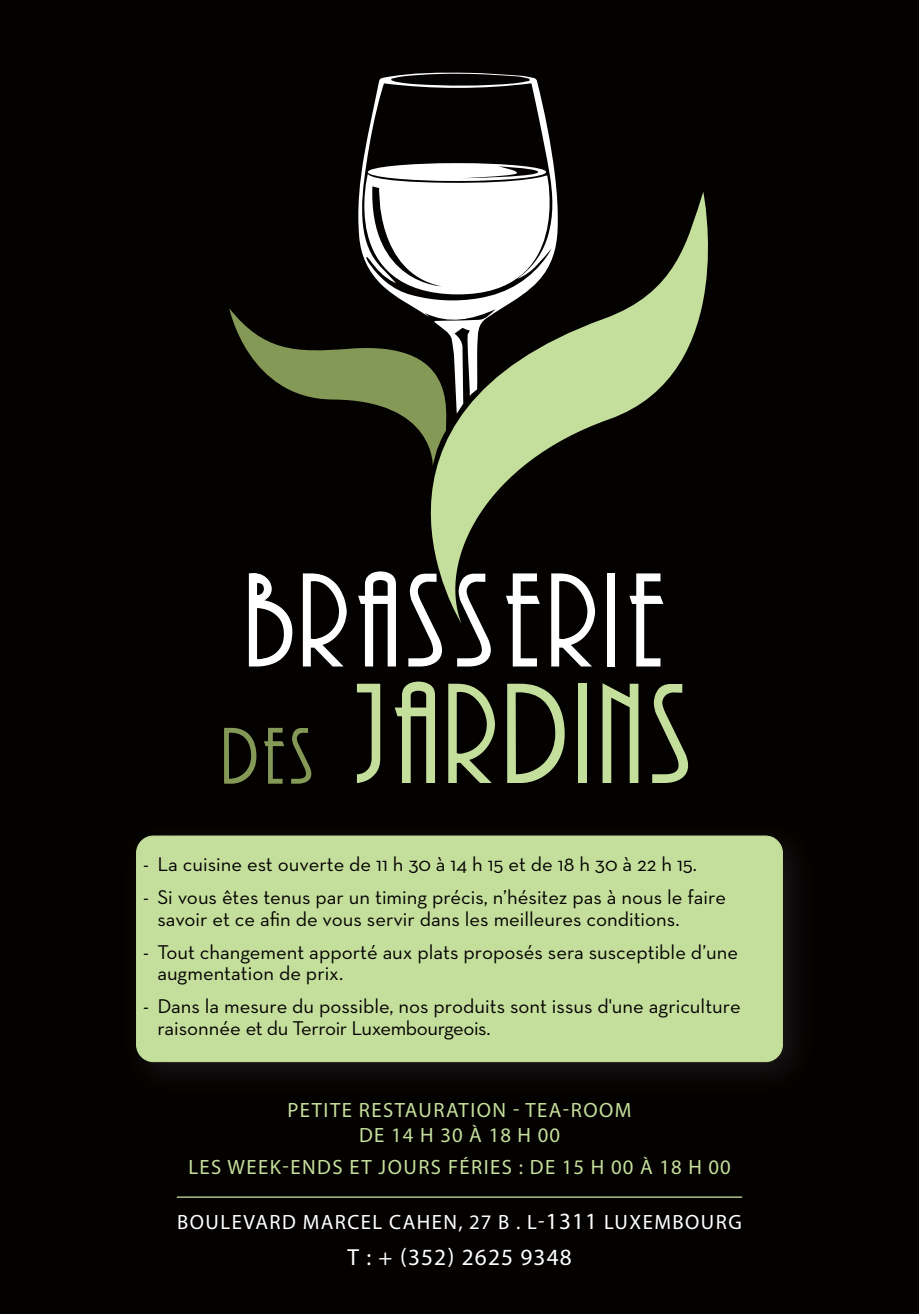
<style>
.page{position:relative;width:919px;height:1314px;background:#fff}
.page>*{position:absolute;margin:0;border:0;box-sizing:border-box;transform-origin:0 0}
.t1{font:23.4px "Myriad Pro";letter-spacing:.05em;color:#fff}
.t2{font:20.7px/24.8px "Myriad Pro";letter-spacing:.07em;color:#c4df9b;text-align:center}
.t3{font:20.7px "Myriad Pro";letter-spacing:.07em;color:#fff}
.t4{font:20.25px/21.6px "Neutra Text";color:#040101}
.s1{font-size:23.4px}
</style>
<div class="page">
<div style="left:0;top:0;width:918px;height:1314px;background:#040101"></div>
<svg style="left:229px;top:308px;width:103px;height:92px"></svg>
<svg style="left:332px;top:192px;width:376px;height:431px"></svg>
<svg style="left:357px;top:72px;width:201px;height:342px"></svg>
<svg style="left:337px;top:163px;width:235px;height:132px"></svg>
<svg style="left:249px;top:573px;width:43px;height:93px"></svg>
<svg style="left:303px;top:573px;width:43px;height:93px"></svg>
<svg style="left:358px;top:571px;width:38px;height:95px"></svg>
<svg style="left:408px;top:574px;width:34px;height:92px"></svg>
<svg style="left:457px;top:574px;width:33px;height:92px"></svg>
<svg style="left:506px;top:573px;width:33px;height:93px"></svg>
<svg style="left:551px;top:573px;width:44px;height:93px"></svg>
<div style="left:606px;top:573px;width:8px;height:93px;background:#fff"></div>
<svg style="left:629px;top:573px;width:34px;height:93px"></svg>
<svg style="left:224px;top:728px;width:32px;height:56px"></svg>
<svg style="left:264px;top:728px;width:20px;height:56px"></svg>
<svg style="left:291px;top:728px;width:20px;height:56px"></svg>
<svg style="left:357px;top:684px;width:23px;height:99px"></svg>
<svg style="left:394px;top:682px;width:41px;height:101px"></svg>
<svg style="left:448px;top:684px;width:47px;height:99px"></svg>
<svg style="left:507px;top:684px;width:57px;height:99px"></svg>
<div style="left:578px;top:684px;width:8px;height:99px;background:#c4df9b"></div>
<svg style="left:602px;top:683px;width:36px;height:100px"></svg>
<svg style="left:652px;top:684px;width:36px;height:99px"></svg>
<div style="left:136px;top:836px;width:646px;height:226px;background:#c4df9b;border-radius:17px"></div>
<div style="left:136px;top:836px;width:646px;height:226px;border:1px solid #c4df9b;border-radius:17px"></div>
<hr style="left:177px;top:1196px;width:565px;height:2px;background:#c4df9b">
<p class="t4" style="left:143px;top:853px;width:555px">- La cuisine est ouverte de 11 h 30 à 14 h 15 et de 18 h 30 à 22 h 15.</p>
<p class="t4" style="left:157px;top:886px;width:570px;text-indent:-14px">- Si vous êtes tenus par un timing précis, n’hésitez pas à nous le faire savoir et ce afin de vous servir dans les meilleures conditions.</p>
<p class="t4" style="left:157px;top:940px;width:582px;text-indent:-14px">- Tout changement apporté aux plats proposés sera susceptible d’une augmentation de prix.</p>
<p class="t4" style="left:157px;top:995px;width:584px;text-indent:-14px">- Dans la mesure du possible, nos produits sont issus d'une agriculture raisonnée et du Terroir Luxembourgeois.</p>
<p class="t2" style="left:287px;top:1097px;width:345px">PETITE RESTAURATION - TEA-ROOM<br>DE 14 H 30 À 18 H 00</p>
<p class="t2" style="left:188px;top:1154px;width:544px">LES WEEK-ENDS ET JOURS FÉRIES : DE 15 H 00 À 18 H 00</p>
<p class="t3" style="left:177px;top:1210px;width:566px">BOULEVARD MARCEL CAHEN, 27 B . L-<span class="s1">1311</span> LUXEMBOURG</p>
<p class="t1" style="left:347px;top:1242px;width:226px">T : + (352) 2625 9348</p>
</div>
